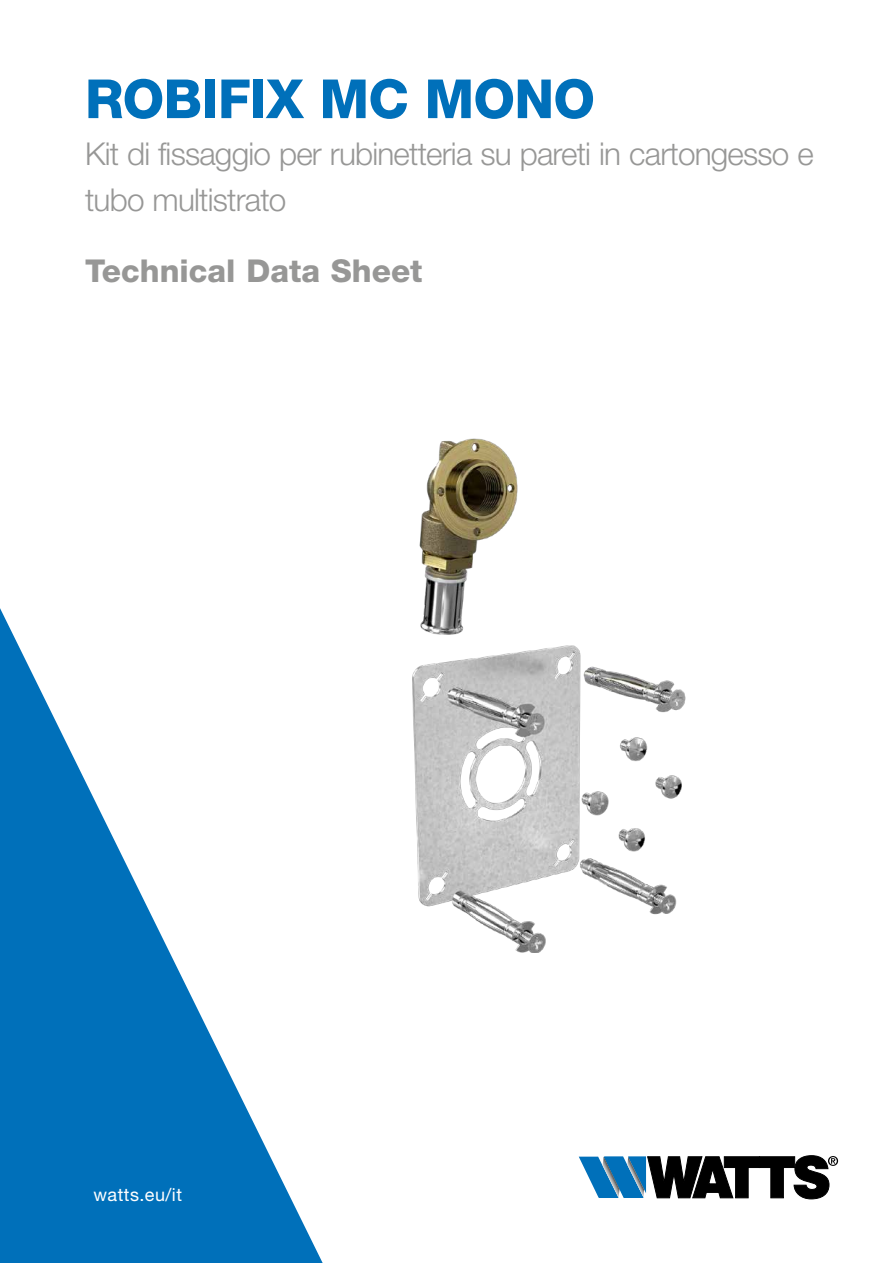
<style>
.page{position:relative;width:893px;height:1263px;background:#fff}
.page>*{position:absolute;margin:0;border:0;box-sizing:border-box;transform-origin:0 0}
.t1{font:800 54px "Helvetica Neue LT Std";letter-spacing:-.01em;color:#0070ba}
.t2{font:300 31.5px/46.5px "Helvetica Neue LT Std";letter-spacing:-.025em;color:#979796}
.t3{font:800 31.5px "Helvetica Neue LT Std";color:#979796}
.t4{font:18px "Helvetica Neue LT Std";letter-spacing:.025em;color:#fff}
</style>
<div class="page">
<svg style="left:579px;top:1155px;width:259px;height:44px"></svg>
<svg style="left:0;top:608px;width:323px;height:655px"></svg>
<img style="left:413px;top:438px;width:272px;height:514px">
<h1 class="t1" style="left:85px;top:67px;width:511px">ROBIFIX MC MONO</h1>
<p class="t2" style="left:85px;top:129px;width:730px">Kit di fissaggio per rubinetteria su pareti in cartongesso e tubo multistrato</p>
<p class="t3" style="left:85px;top:252px;width:339px">Technical Data Sheet</p>
<p class="t4" style="left:94px;top:1184px;width:90px">watts.eu/it</p>
</div>
